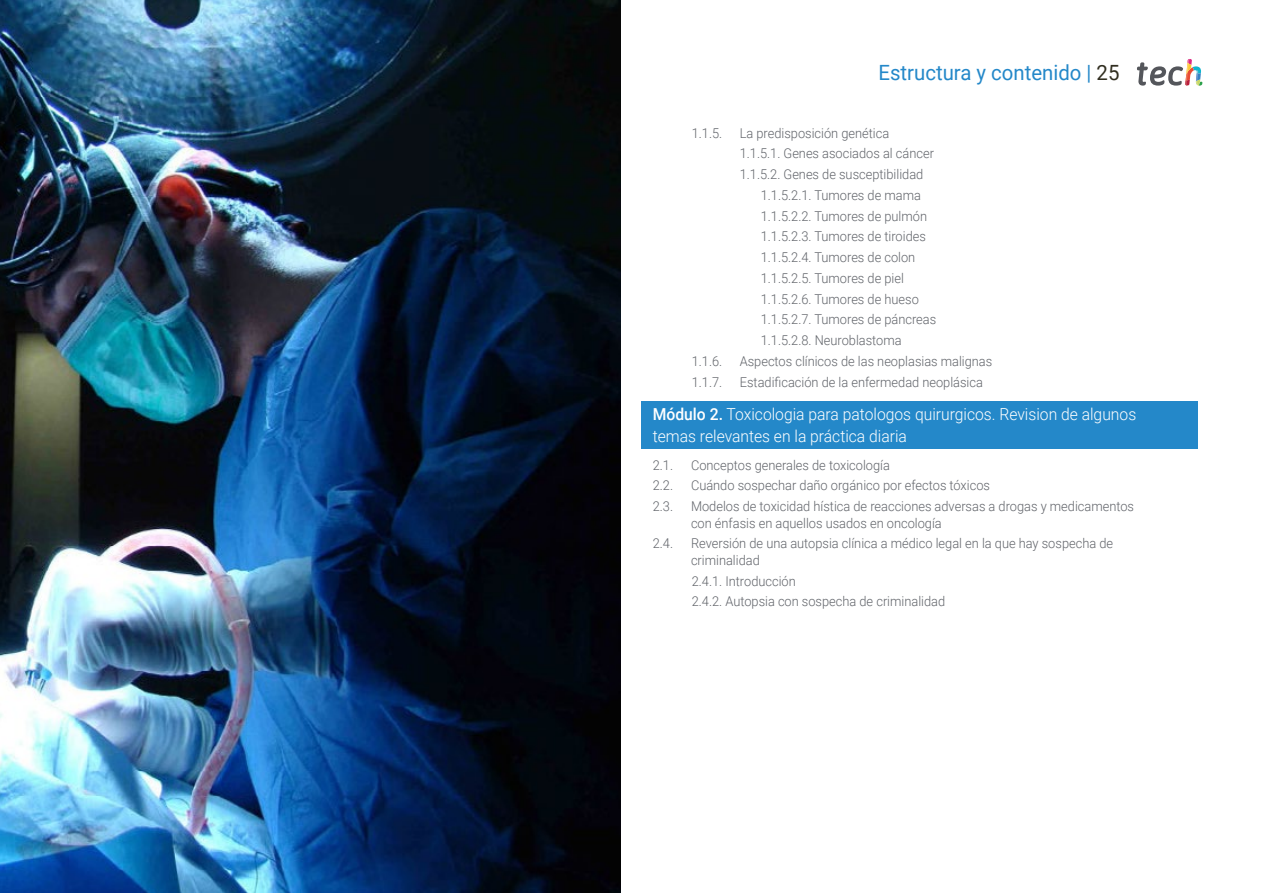
<style>
.page{position:relative;width:1263px;height:893px;background:#fff}
.page>*{position:absolute;margin:0;border:0;box-sizing:border-box;transform-origin:0 0}
.t1{font:21px "Roboto";color:#2488c9}
.t2{font:300 16.5px/22.5px "Roboto";color:#fff;scale:.95 1}
.t3{font:300 13.5px/16.5px "Roboto";color:#61646a;scale:.95 1}
.s1{color:#312e20}
.s2{font-weight:500}
</style>
<div class="page">
<img style="left:0;top:0;width:621px;height:893px">
<div style="left:642px;top:401px;width:556px;height:48px;background:#2488c9"></div>
<svg style="left:1137px;top:59px;width:65px;height:27px"></svg>
<h1 class="t1" style="left:878px;top:57px;width:242px">Estructura y contenido | <span class="s1">25</span></h1>
<p class="t3" style="left:692px;top:124px;width:34px">1.1.5.</p>
<p class="t3" style="left:740px;top:124px;width:159px">La predisposición genética</p>
<p class="t3" style="left:740px;top:145px;width:206px">1.1.5.1. Genes asociados al cáncer</p>
<p class="t3" style="left:740px;top:166px;width:195px">1.1.5.2. Genes de susceptibilidad</p>
<p class="t3" style="left:761px;top:186px;width:170px">1.1.5.2.1. Tumores de mama</p>
<p class="t3" style="left:761px;top:207px;width:177px">1.1.5.2.2. Tumores de pulmón</p>
<p class="t3" style="left:761px;top:228px;width:175px">1.1.5.2.3. Tumores de tiroides</p>
<p class="t3" style="left:761px;top:249px;width:164px">1.1.5.2.4. Tumores de colon</p>
<p class="t3" style="left:761px;top:269px;width:152px">1.1.5.2.5. Tumores de piel</p>
<p class="t3" style="left:761px;top:290px;width:168px">1.1.5.2.6. Tumores de hueso</p>
<p class="t3" style="left:761px;top:311px;width:186px">1.1.5.2.7. Tumores de páncreas</p>
<p class="t3" style="left:761px;top:332px;width:150px">1.1.5.2.8. Neuroblastoma</p>
<p class="t3" style="left:692px;top:352px;width:34px">1.1.6.</p>
<p class="t3" style="left:740px;top:352px;width:267px">Aspectos clínicos de las neoplasias malignas</p>
<p class="t3" style="left:692px;top:373px;width:34px">1.1.7.</p>
<p class="t3" style="left:740px;top:373px;width:258px">Estadificación de la enfermedad neoplásica</p>
<p class="t2" style="left:653px;top:402px;width:510px"><span class="s2">Módulo 2.</span> Toxicologia para patologos quirurgicos. Revision de algunos temas relevantes en la práctica diaria</p>
<p class="t3" style="left:653px;top:456px;width:23px">2.1.</p>
<p class="t3" style="left:691px;top:456px;width:211px">Conceptos generales de toxicología</p>
<p class="t3" style="left:653px;top:477px;width:23px">2.2.</p>
<p class="t3" style="left:691px;top:477px;width:316px">Cuándo sospechar daño orgánico por efectos tóxicos</p>
<p class="t3" style="left:653px;top:497px;width:23px">2.3.</p>
<p class="t3" style="left:691px;top:497px;width:468px">Modelos de toxicidad hística de reacciones adversas a drogas y medicamentos con énfasis en aquellos usados en oncología</p>
<p class="t3" style="left:653px;top:535px;width:23px">2.4.</p>
<p class="t3" style="left:691px;top:535px;width:446px">Reversión de una autopsia clínica a médico legal en la que hay sospecha de criminalidad</p>
<p class="t3" style="left:692px;top:570px;width:268px;line-height:20.7px">2.4.1. Introducción<br>2.4.2. Autopsia con sospecha de criminalidad</p>
</div>
